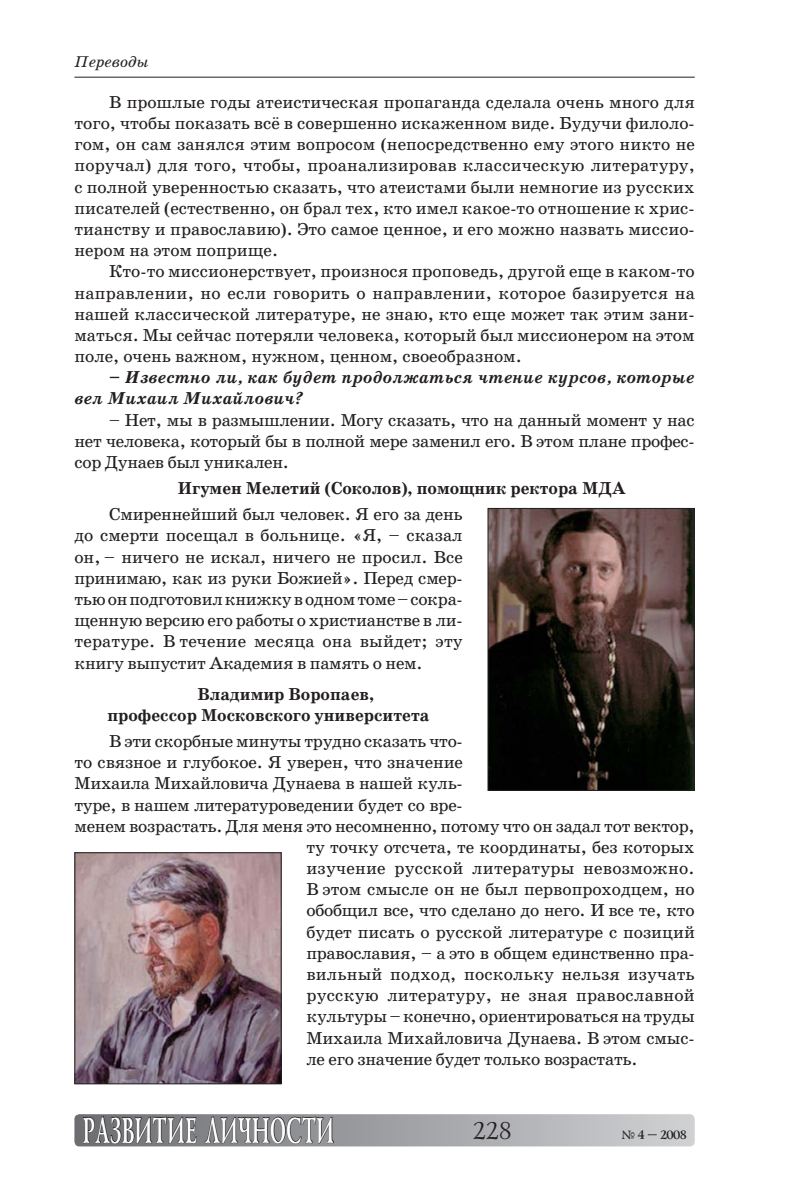
<style>
.page{position:relative;width:794px;height:1191px;background:#fff}
.page>*{position:absolute;margin:0;border:0;box-sizing:border-box;transform-origin:0 0}
.t1{font:700 36.75px "Lazurski C";color:#fff;scale:.57 1}
.t2{font:24.5px "Lazurski C";color:#231f20}
.Text{font:17.5px/21.2px "School Book C";letter-spacing:-.01em;color:#231f20;text-align:justify}
.Text-2{font:17.5px/21.2px "PM School Book Bold Cyrillic";color:#231f20}
.Text-3{font:italic 700 17.5px/21.2px "School Book C";color:#231f20}
.Text-4{font:17.5px "School Book C";letter-spacing:.015em;color:#231f20}
.Text-5{font:17.5px "School Book C";letter-spacing:.01em;color:#231f20}
.t3{font:15.75px "PM School Book Italic Cyrillic";color:#231f20}
.t4{font:700 12.25px "Lazurski C";color:#231f20}
.s1{font-family:"PM School Book Italic Cyrillic"}
</style>
<div class="page">
<div style="left:74px;top:1114px;width:620px;height:32px;background:linear-gradient(to right,#6b6d70,#cfd0d3);border-radius:5px"></div>
<svg style="left:83px;top:1115px;width:114px;height:29px;background:#5e5d60"></svg>
<svg style="left:205px;top:1116px;width:129px;height:28px;background:#6e6e70"></svg>
<hr style="left:74px;top:77px;width:620px;height:1px;background:#231f20">
<img style="left:489px;top:510px;width:203px;height:279px">
<div style="left:487px;top:508px;width:207px;height:283px;border:1px solid #231f20"></div>
<img style="left:76px;top:854px;width:204px;height:228px">
<div style="left:74px;top:852px;width:208px;height:232px;border:1px solid #231f20"></div>
<p class="t3" style="left:74px;top:53px;width:76px">Переводы</p>
<p class="Text" style="left:74px;top:92px;width:622px;text-indent:35px">В прошлые годы атеистическая пропаганда сделала очень много для того, чтобы показать всё в совершенно искаженном виде. Будучи филоло&shy;гом, он сам занялся этим вопросом (непосредственно ему этого никто не поручал) для того, чтобы, проанализировав классическую литературу, с полной уверенностью сказать, что атеистами были немногие из русских писателей (естественно, он брал тех, кто имел какое-то отношение к хрис&shy;тианству и православию). Это самое ценное, и его можно назвать миссио&shy;нером на этом поприще.</p>
<p class="Text" style="left:74px;top:261px;width:622px;text-indent:35px">Кто-то миссионерствует, произнося проповедь, другой еще в каком-то направлении, но если говорить о направлении, которое базируется на нашей классической литературе, не знаю, кто еще может так этим зани&shy;маться. Мы сейчас потеряли человека, который был миссионером на этом поле, очень важном, нужном, ценном, своеобразном.</p>
<p class="Text-3" style="left:74px;top:367px;width:622px;text-indent:35px">– Известно ли, как будет продолжаться чтение курсов, которые вел Михаил Михайлович?</p>
<p class="Text" style="left:74px;top:409px;width:622px;text-indent:35px"><span class="s1">–</span> Нет, мы в размышлении. Могу сказать, что на данный момент у нас нет человека, который бы в полной мере заменил его. В этом плане профес&shy;сор Дунаев был уникален.</p>
<p class="Text-2" style="left:178px;top:477px;width:449px">Игумен Мелетий (Соколов), помощник ректора МДА</p>
<p class="Text" style="left:74px;top:504px;width:390px;text-indent:35px">Смиреннейший был человек. Я его за день до смерти посещал в больнице. «Я, – сказал он, – ничего не искал, ничего не просил. Все принимаю, как из руки Божией». Перед смер&shy;тью он подготовил книжку в одном томе – сокра&shy;щенную версию его работы о христианстве в ли&shy;тературе. В течение месяца она выйдет; эту книгу выпустит Академия в память о нем.</p>
<p class="Text-2" style="left:107px;top:683px;width:324px;text-indent:90px">Владимир Воропаев, профессор Московского университета</p>
<p class="Text" style="left:109px;top:730px;width:355px">В эти скорбные минуты трудно сказать что-</p>
<p class="Text" style="left:74px;top:752px;width:390px">то связное и глубокое. Я уверен, что значение</p>
<p class="Text" style="left:74px;top:773px;width:390px">Михаила Михайловича Дунаева в нашей куль-</p>
<p class="Text" style="left:74px;top:794px;width:390px">туре, в нашем литературоведении будет со вре-</p>
<p class="Text" style="left:74px;top:815px;width:622px">менем возрастать. Для меня это несомненно, потому что он задал тот вектор,</p>
<p class="Text" style="left:306px;top:836px;width:389px">ту точку отсчета, те координаты, без которых</p>
<p class="Text-4" style="left:306px;top:858px;width:389px">изучение русской литературы невозможно.</p>
<p class="Text" style="left:306px;top:879px;width:390px">В этом смысле он не был первопроходцем, но</p>
<p class="Text" style="left:306px;top:900px;width:390px">обобщил все, что сделано до него. И все те, кто</p>
<p class="Text" style="left:306px;top:921px;width:390px">будет писать о русской литературе с позиций</p>
<p class="Text" style="left:306px;top:942px;width:390px">православия, – а это в общем единственно пра-</p>
<p class="Text-5" style="left:306px;top:964px;width:390px">вильный подход, поскольку нельзя изучать</p>
<p class="Text-4" style="left:306px;top:985px;width:390px">русскую литературу, не зная православной</p>
<p class="Text" style="left:306px;top:1006px;width:390px">культуры – конечно, ориентироваться на труды</p>
<p class="Text" style="left:306px;top:1027px;width:390px">Михаила Михайловича Дунаева. В этом смыс-</p>
<p class="Text" style="left:306px;top:1048px;width:333px">ле его значение будет только возрастать.</p>
<h1 class="t1" style="left:81px;top:1109px;width:49px">РАЗВИТИЕ</h1>
<h1 class="t1" style="left:204px;top:1109px;width:112px">ЛИЧНОСТИ</h1>
<h2 class="t2" style="left:471px;top:1116px;width:38px">228</h2>
<p class="t4" style="left:621px;top:1128px;width:66px">№ 4 – 2008</p>
</div>
